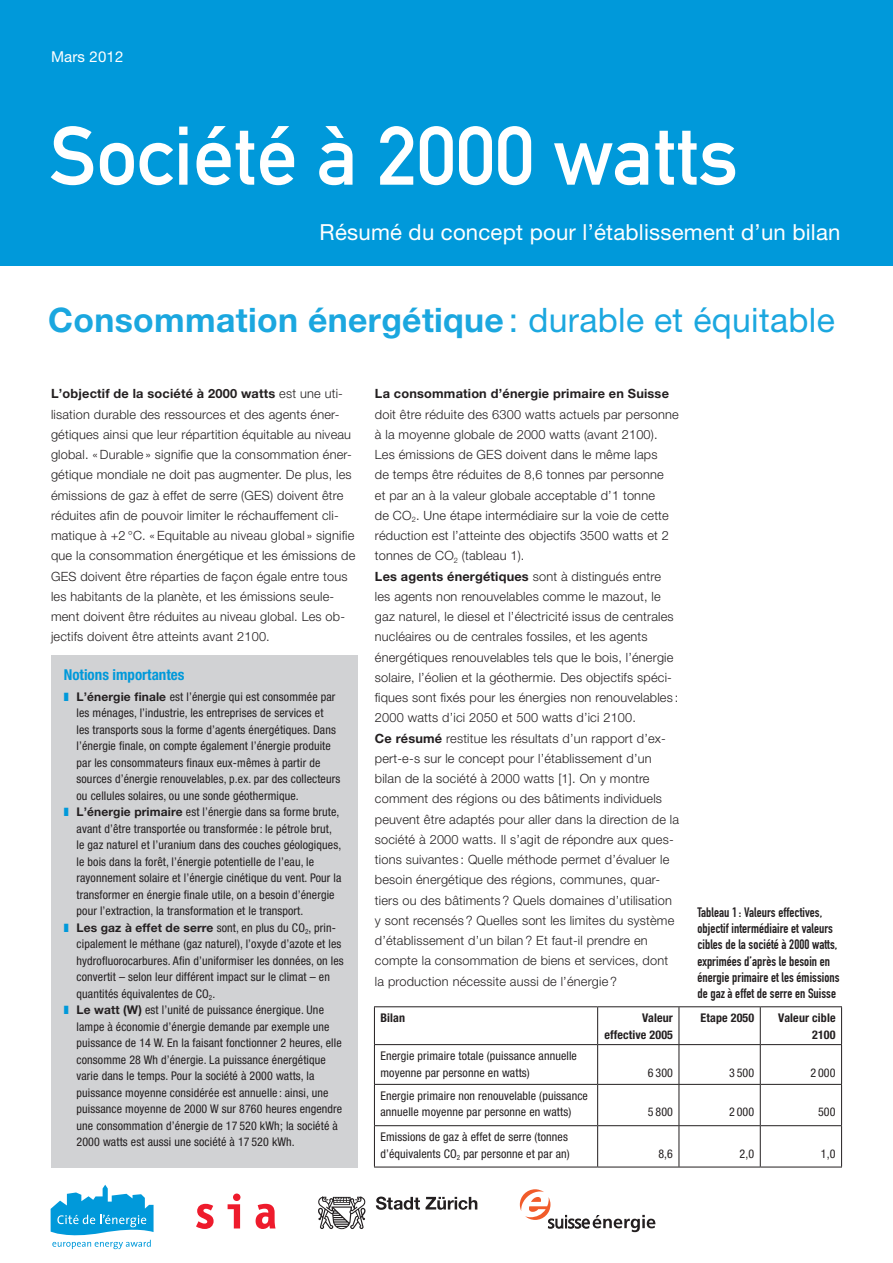
<style>
.page{position:relative;width:893px;height:1263px;background:#fff}
.page>*{position:absolute;margin:0;border:0;box-sizing:border-box;transform-origin:0 0}
.t1{font:81.6px "DIN Mittelschrift";color:#fff}
.t2{font:700 33.75px "Helvetica Neue";letter-spacing:.01em;color:#1ba7df}
.t3{font:22.2px "Helvetica Neue";letter-spacing:.01em;color:#fff}
.t4{font:700 condensed 15px "Helvetica Neue";color:#0099da}
.t5{font:15px "Helvetica Neue";letter-spacing:.01em;color:#fff}
.t6{font:13.5px/16.2px "DIN Engschrift";letter-spacing:.005em;color:#231f20}
.t7{font:300 12.75px/20.2px "Helvetica Neue";letter-spacing:.015em;color:#231f20}
.t8{font:700 12.75px "Helvetica Neue";letter-spacing:.015em;color:#231f20}
.t9{font:condensed 12px/16.5px "Helvetica Neue";letter-spacing:.01em;color:#231f20}
.t10{font:700 condensed 12px/16.5px "Helvetica Neue";letter-spacing:.01em;color:#231f20;text-align:right}
.s1{font-weight:400}
.s2{font-weight:700}
.s3{font-weight:700;font-stretch:normal}
</style>
<div class="page">
<div style="left:0;top:0;width:893px;height:266px;background:#0099da"></div>
<hr style="left:374px;top:1006px;width:224px;height:1px;background:#231f20">
<hr style="left:374px;top:1007px;width:1px;height:37px;background:#231f20">
<hr style="left:598px;top:1006px;width:81px;height:1px;background:#231f20">
<hr style="left:597px;top:1007px;width:1px;height:37px;background:#231f20">
<hr style="left:679px;top:1006px;width:81px;height:1px;background:#231f20">
<hr style="left:679px;top:1007px;width:1px;height:37px;background:#231f20">
<hr style="left:760px;top:1006px;width:82px;height:1px;background:#231f20">
<hr style="left:760px;top:1007px;width:1px;height:37px;background:#231f20">
<hr style="left:841px;top:1007px;width:1px;height:37px;background:#231f20">
<hr style="left:374px;top:1044px;width:224px;height:1px;background:#231f20">
<hr style="left:374px;top:1045px;width:1px;height:39px;background:#231f20">
<hr style="left:598px;top:1044px;width:81px;height:1px;background:#231f20">
<hr style="left:597px;top:1045px;width:1px;height:39px;background:#231f20">
<hr style="left:679px;top:1044px;width:81px;height:1px;background:#231f20">
<hr style="left:679px;top:1045px;width:1px;height:39px;background:#231f20">
<hr style="left:760px;top:1044px;width:82px;height:1px;background:#231f20">
<hr style="left:760px;top:1045px;width:1px;height:39px;background:#231f20">
<hr style="left:841px;top:1045px;width:1px;height:39px;background:#231f20">
<hr style="left:374px;top:1084px;width:224px;height:1px;background:#231f20">
<hr style="left:374px;top:1085px;width:1px;height:40px;background:#231f20">
<hr style="left:598px;top:1084px;width:81px;height:1px;background:#231f20">
<hr style="left:597px;top:1085px;width:1px;height:40px;background:#231f20">
<hr style="left:679px;top:1084px;width:81px;height:1px;background:#231f20">
<hr style="left:679px;top:1085px;width:1px;height:40px;background:#231f20">
<hr style="left:760px;top:1084px;width:82px;height:1px;background:#231f20">
<hr style="left:760px;top:1085px;width:1px;height:40px;background:#231f20">
<hr style="left:841px;top:1085px;width:1px;height:40px;background:#231f20">
<hr style="left:374px;top:1125px;width:224px;height:1px;background:#231f20">
<hr style="left:374px;top:1126px;width:1px;height:41px;background:#231f20">
<hr style="left:598px;top:1125px;width:81px;height:1px;background:#231f20">
<hr style="left:597px;top:1126px;width:1px;height:41px;background:#231f20">
<hr style="left:679px;top:1125px;width:81px;height:1px;background:#231f20">
<hr style="left:679px;top:1126px;width:1px;height:41px;background:#231f20">
<hr style="left:760px;top:1125px;width:82px;height:1px;background:#231f20">
<hr style="left:760px;top:1126px;width:1px;height:41px;background:#231f20">
<hr style="left:841px;top:1126px;width:1px;height:41px;background:#231f20">
<hr style="left:374px;top:1167px;width:224px;height:1px;background:#231f20">
<hr style="left:598px;top:1167px;width:81px;height:1px;background:#231f20">
<hr style="left:679px;top:1167px;width:81px;height:1px;background:#231f20">
<hr style="left:760px;top:1167px;width:82px;height:1px;background:#231f20">
<div style="left:51px;top:655px;width:306px;height:513px;background:#d1d2d4"></div>
<svg style="left:376px;top:1196px;width:44px;height:14px"></svg>
<svg style="left:426px;top:1197px;width:51px;height:13px"></svg>
<svg style="left:318px;top:1196px;width:48px;height:33px"></svg>
<svg style="left:51px;top:1185px;width:103px;height:64px"></svg>
<svg style="left:196px;top:1204px;width:18px;height:25px"></svg>
<svg style="left:228px;top:1193px;width:12px;height:35px"></svg>
<svg style="left:256px;top:1204px;width:20px;height:25px"></svg>
<svg style="left:520px;top:1189px;width:135px;height:43px"></svg>
<p class="t5" style="left:51px;top:48px;width:74px">Mars 2012</p>
<h1 class="t1" style="left:50px;top:108px;width:690px">Société à 2000 watts</h1>
<h3 class="t3" style="left:320px;top:219px;width:522px">Résumé du concept pour l’établissement d’un bilan</h3>
<h2 class="t2" style="left:48px;top:299px;width:788px">Consommation énergétique <span class="s1">: durable et équitable</span></h2>
<p class="t7" style="left:51px;top:383px;width:306px"><span class="s2">L’objectif de la société à 2000 watts</span> est une uti&shy;lisation durable des ressources et des agents éner&shy;gétiques ainsi que leur répartition équitable au niveau global. «Durable » signifie que la consommation éner&shy;gétique mondiale ne doit pas augmenter. De plus, les émissions de gaz à effet de serre (GES) doivent être réduites afin de pouvoir limiter le réchauffement cli&shy;matique à +2 °C. « Equitable au niveau global » signifie que la consommation énergétique et les émissions de GES doivent être réparties de façon égale entre tous les habitants de la planète, et les émissions seule&shy;ment doivent être réduites au niveau global. Les ob&shy;jectifs doivent être atteints avant 2100.</p>
<p class="t4" style="left:64px;top:665px;width:122px">Notions importantes</p>
<p class="t9" style="left:77px;top:688px;width:269px"><span class="s3">L’énergie finale</span> est l’énergie qui est consommée par les ménages, l’industrie, les entreprises de services et<br>les transports sous la forme d’agents énergétiques. Dans l’énergie finale, on compte également l’énergie produite par les consommateurs finaux eux-mêmes à partir de sources d’énergie renouvelables, p.ex. par des collecteurs ou cellules solaires, ou une sonde géothermique.<br><span class="s3">L’énergie primaire</span> est l’énergie dans sa forme brute, avant d’être transportée ou transformée : le pétrole brut,<br>le gaz naturel et l’uranium dans des couches géologiques, le bois dans la forêt, l’énergie potentielle de l’eau, le rayonnement solaire et l’énergie cinétique du vent. Pour la transformer en énergie finale utile, on a besoin d’énergie pour l’extraction, la transformation et le transport.<br><span class="s3">Les gaz à effet de serre</span> sont, en plus du CO<sub>2</sub>, prin&shy;cipalement le méthane (gaz naturel), l’oxyde d’azote et les hydrofluorocarbures. Afin d’uniformiser les données, on les convertit – selon leur différent impact sur le climat – en quantités équivalentes de CO<sub>2</sub>.<br><span class="s3">Le watt (W)</span> est l’unité de puissance énergique. Une lampe à économie d’énergie demande par exemple une puissance de 14 W. En la faisant fonctionner 2 heures, elle consomme 28 Wh d’énergie. La puissance énergétique varie dans le temps. Pour la société à 2000 watts, la puissance moyenne considérée est annuelle : ainsi, une puissance moyenne de 2000 W sur 8760 heures engendre une consommation d’énergie de 17 520 kWh; la société à 2000 watts est aussi une société à 17 520 kWh.</p>
<p class="t8" style="left:375px;top:386px;width:296px">La consommation d’énergie primaire en Suisse</p>
<p class="t7" style="left:375px;top:404px;width:306px">doit être réduite des 6300 watts actuels par personne à la moyenne globale de 2000 watts (avant 2100).<br>Les émissions de GES doivent dans le même laps<br>de temps être réduites de 8,6 tonnes par personne<br>et par an à la valeur globale acceptable d’1 tonne<br>de CO<sub>2</sub>. Une étape intermédiaire sur la voie de cette réduction est l’atteinte des objectifs 3500 watts et 2 tonnes de CO<sub>2</sub> (tableau 1).<br><span class="s2">Les agents énergétiques</span> sont à distingués entre les agents non renouvelables comme le mazout, le gaz naturel, le diesel et l’électricité issus de centrales nucléaires ou de centrales fossiles, et les agents énergétiques renouvelables tels que le bois, l’énergie solaire, l’éolien et la géothermie. Des objectifs spéci&shy;fiques sont fixés pour les énergies non renouvelables :<br>2000 watts d’ici 2050 et 500 watts d’ici 2100.<br><span class="s2">Ce résumé</span> restitue les résultats d’un rapport d’ex&shy;pert-e-s sur le concept pour l’établissement d’un bilan de la société à 2000 watts [1]. On y montre comment des régions ou des bâtiments individuels peuvent être adaptés pour aller dans la direction de la société à 2000 watts. Il s’agit de répondre aux ques&shy;tions suivantes : Quelle méthode permet d’évaluer le besoin énergétique des régions, communes, quar&shy;tiers ou des bâtiments ? Quels domaines d’utilisation y sont recensés ? Quelles sont les limites du système d’établissement d’un bilan ? Et faut-il prendre en compte la consommation de biens et services, dont la production nécessite aussi de l’énergie ?</p>
<p class="t6" style="left:697px;top:904px;width:144px">Tableau 1: Valeurs effectives, objectif intermédiaire et valeurs cibles de la société à 2000 watts, exprimées d’après le besoin en énergie primaire et les émissions de gaz à effet de serre en Suisse</p>
<p class="t10" style="left:380px;top:1009px;width:26px">Bilan</p>
<p class="t10" style="left:604px;top:1009px;width:70px">Valeur effective 2005</p>
<p class="t10" style="left:701px;top:1009px;width:55px">Etape 2050</p>
<p class="t10" style="left:778px;top:1009px;width:59px">Valeur cible<br>2100</p>
<p class="t9" style="left:380px;top:1047px;width:198px">Energie primaire totale (puissance annuelle moyenne par personne en watts)</p>
<p class="t9" style="left:648px;top:1064px;width:27px">6 300</p>
<p class="t9" style="left:729px;top:1064px;width:27px">3 500</p>
<p class="t9" style="left:810px;top:1064px;width:27px">2 000</p>
<p class="t9" style="left:380px;top:1087px;width:209px">Energie primaire non renouvelable (puissance annuelle moyenne par personne en watts)</p>
<p class="t9" style="left:380px;top:1128px;width:191px">Emissions de gaz à effet de serre (tonnes d’équivalents CO<sub>2</sub> par personne et par an)</p>
<p class="t9" style="left:648px;top:1104px;width:27px">5 800</p>
<p class="t9" style="left:729px;top:1104px;width:27px">2 000</p>
<p class="t9" style="left:818px;top:1104px;width:19px">500</p>
<p class="t9" style="left:658px;top:1145px;width:16px">8,6</p>
<p class="t9" style="left:740px;top:1145px;width:16px">2,0</p>
<p class="t9" style="left:821px;top:1145px;width:16px">1,0</p>
</div>
